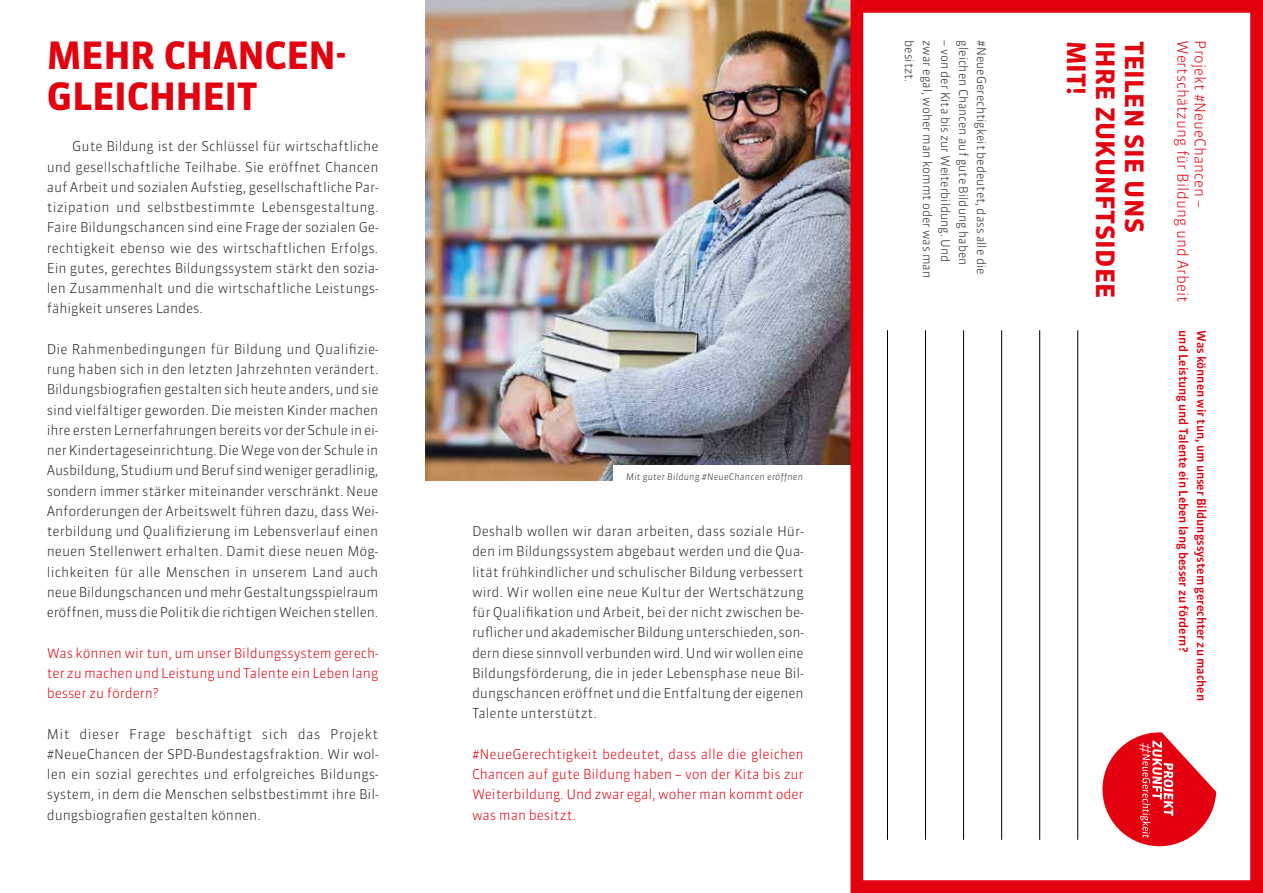
<style>
.page{position:relative;width:1263px;height:893px;background:#fff}
.page>*{position:absolute;margin:0;border:0;box-sizing:border-box;transform-origin:0 0}
.t1{font:700 37.5px/41.2px "Sanuk Pro";letter-spacing:-.015em;color:#e3000f}
.t2{font:700 25.2px "Sanuk Pro";letter-spacing:.01em;color:#e3000f}
.t3{font:300 14.85px "Sanuk Pro";color:#e3000f}
.t4{font:300 13.5px/20.2px "Sanuk Pro";letter-spacing:-.005em;color:#282827;text-align:justify}
.t5{font:300 13.5px/20.2px "Sanuk Pro";letter-spacing:-.005em;color:#e3000f;text-align:justify}
.t6{font:300 12px "Sanuk Pro";letter-spacing:-.005em;color:#282827}
.t7{font:500 12px "Sanuk Pro";letter-spacing:-.005em;color:#e3000f}
.t8{font:italic 300 9px "Sanuk Pro";letter-spacing:.02em;color:#282827}
</style>
<div class="page">
<img style="left:425px;top:0;width:425px;height:480px">
<div style="left:613px;top:465px;width:237px;height:23px;background:#fff"></div>
<svg style="left:850px;top:0;width:413px;height:893px"></svg>
<h1 class="t1" style="left:47px;top:35px;width:300px">MEHR CHANCEN-<br>GLEICHHEIT</h1>
<p class="t4" style="left:47px;top:136px;width:333px;text-indent:26px">Gute Bildung ist der Schlüssel für wirtschaftliche und gesellschaftliche Teilhabe. Sie eröffnet Chancen auf Arbeit und sozialen Aufstieg, gesellschaftliche Par&shy;tizipation und selbstbestimmte Lebensgestaltung.<br>Faire Bildungschancen sind eine Frage der sozialen Ge&shy;rechtigkeit ebenso wie des wirtschaftlichen Erfolgs.<br>Ein gutes, gerechtes Bildungssystem stärkt den sozia&shy;len Zusammenhalt und die wirtschaftliche Leistungs&shy;fähigkeit unseres Landes.</p>
<p class="t4" style="left:47px;top:338px;width:333px">Die Rahmenbedingungen für Bildung und Qualifizie&shy;rung haben sich in den letzten Jahrzehnten verändert.<br>Bildungsbiografien gestalten sich heute anders, und sie sind vielfältiger geworden. Die meisten Kinder machen ihre ersten Lernerfahrungen bereits vor der Schule in ei&shy;ner Kindertageseinrichtung. Die Wege von der Schule in Ausbildung, Studium und Beruf sind weniger geradlinig, sondern immer stärker miteinander verschränkt. Neue Anforderungen der Arbeitswelt führen dazu, dass Wei&shy;terbildung und Qualifizierung im Lebensverlauf einen neuen Stellenwert erhalten. Damit diese neuen Mög&shy;lichkeiten für alle Menschen in unserem Land auch neue Bildungschancen und mehr Gestaltungsspielraum eröffnen, muss die Politik die richtigen Weichen stellen.</p>
<p class="t5" style="left:47px;top:642px;width:333px">Was können wir tun, um unser Bildungssystem gerech&shy;ter zu machen und Leistung und Talente ein Leben lang besser zu fördern?</p>
<p class="t4" style="left:47px;top:723px;width:333px">Mit dieser Frage beschäftigt sich das Projekt #NeueChancen der SPD-Bundestagsfraktion. Wir wol&shy;len ein sozial gerechtes und erfolgreiches Bildungs&shy;system, in dem die Menschen selbstbestimmt ihre Bil&shy;dungsbiografien gestalten können.</p>
<p class="t8" style="left:626px;top:470px;width:178px">Mit guter Bildung #NeueChancen eröffnen</p>
<p class="t4" style="left:472px;top:521px;width:333px">Deshalb wollen wir daran arbeiten, dass soziale Hür&shy;den im Bildungssystem abgebaut werden und die Qua&shy;lität frühkindlicher und schulischer Bildung verbessert wird. Wir wollen eine neue Kultur der Wertschätzung für Qualifikation und Arbeit, bei der nicht zwischen be&shy;ruflicher und akademischer Bildung unterschieden, son&shy;dern diese sinnvoll verbunden wird. Und wir wollen eine Bildungsförderung, die in jeder Lebensphase neue Bil&shy;dungschancen eröffnet und die Entfaltung der eigenen Talente unterstützt.</p>
<p class="t5" style="left:472px;top:743px;width:333px">#NeueGerechtigkeit bedeutet, dass alle die gleichen Chancen auf gute Bildung haben – von der Kita bis zur Weiterbildung. Und zwar egal, woher man kommt oder was man besitzt.</p>
<p class="t6" style="left:918px;top:40px;width:43px;rotate:90deg">besitzt.</p>
<p class="t6" style="left:936px;top:40px;width:239px;rotate:90deg">zwar egal, woher man kommt oder was man</p>
<p class="t6" style="left:954px;top:40px;width:223px;rotate:90deg">– von der Kita bis zur Weiterbildung. Und</p>
<p class="t6" style="left:972px;top:40px;width:226px;rotate:90deg">gleichen Chancen auf gute Bildung haben</p>
<p class="t6" style="left:990px;top:40px;width:235px;rotate:90deg">#NeueGerechtigkeit bedeutet, dass alle die</p>
<h2 class="t2" style="left:1094px;top:40px;width:56px;rotate:90deg">MIT!</h2>
<h2 class="t2" style="left:1123px;top:40px;width:259px;rotate:90deg">IHRE ZUKUNFTSIDEE</h2>
<h2 class="t2" style="left:1152px;top:40px;width:194px;rotate:90deg">TEILEN SIE UNS</h2>
<p class="t3" style="left:1193px;top:40px;width:264px;rotate:90deg">Wertschätzung für Bildung und Arbeit</p>
<p class="t3" style="left:1210px;top:40px;width:169px;rotate:90deg">Projekt #NeueChancen –</p>
<p class="t7" style="left:1192px;top:330px;width:323px;rotate:90deg">und Leistung und Talente ein Leben lang besser zu fördern?</p>
<p class="t7" style="left:1210px;top:330px;width:372px;rotate:90deg">Was können wir tun, um unser Bildungssystem gerechter zu machen</p>
</div>
